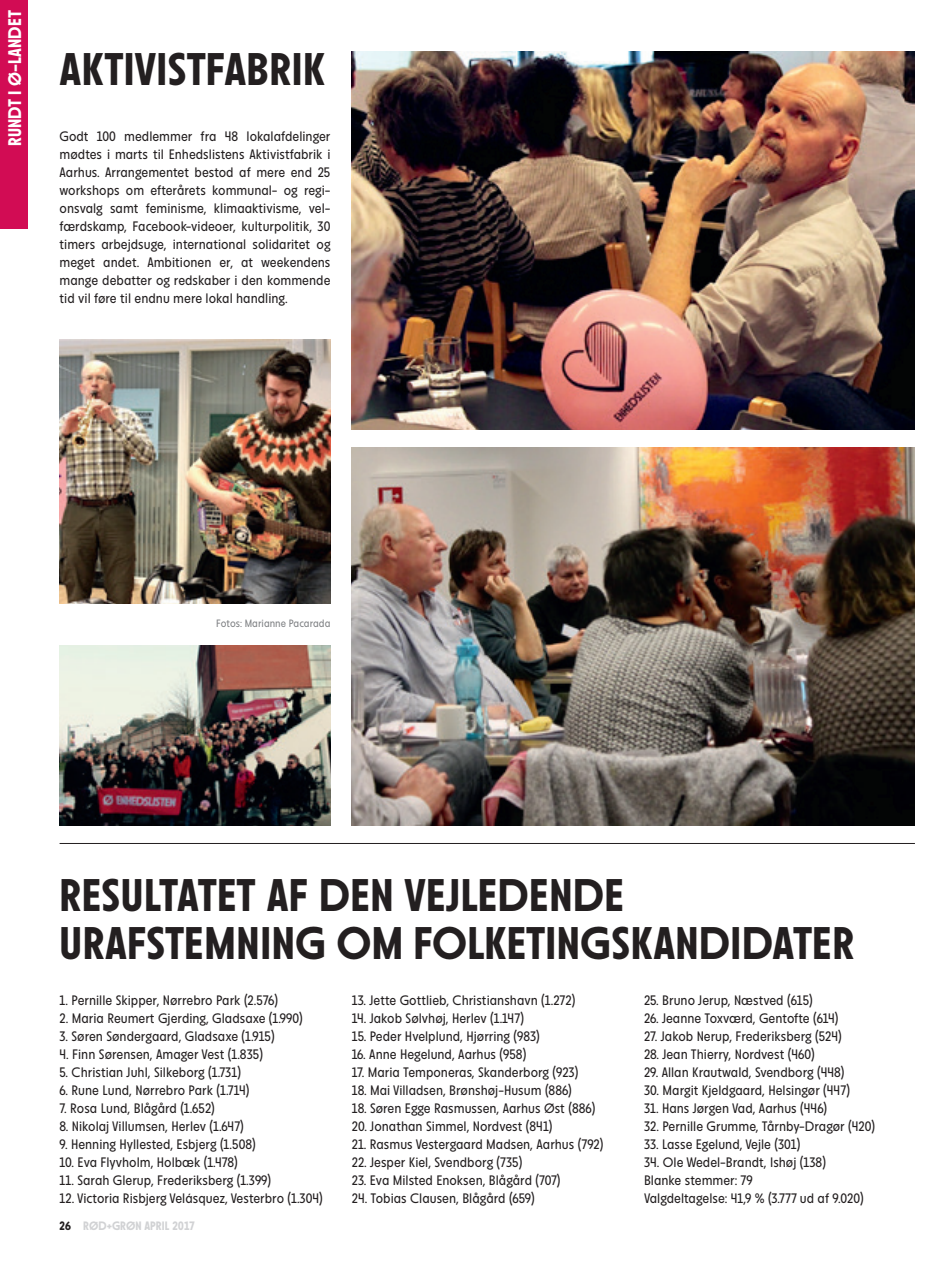
<style>
.page{position:relative;width:949px;height:1276px;background:#fff}
.page>*{position:absolute;margin:0;border:0;box-sizing:border-box;transform-origin:0 0}
.t1{font:700 45px/48px "Maj";letter-spacing:.005em;color:#231f20}
.t2{font:700 18px "Maj";color:#fff}
.t3{font:13.5px/18px "Maj";color:#231f20;text-align:justify}
.t4{font:700 12px "Maj";color:#d1d2d4}
.t5{font:10.5px "Maj";color:#808285}
.s1{color:#231f20}
</style>
<div class="page">
<div style="left:0;top:0;width:27px;height:228px;background:#d20c54"></div>
<img style="left:351px;top:51px;width:563px;height:378px">
<img style="left:351px;top:447px;width:563px;height:378px">
<img style="left:60px;top:645px;width:270px;height:180px">
<img style="left:60px;top:339px;width:270px;height:265px">
<hr style="left:60px;top:843px;width:854px;height:1px;background:#231f20">
<h2 class="t2" style="left:5px;top:146px;width:137px;rotate:-90deg">RUNDT I Ø-LANDET</h2>
<h1 class="t1" style="left:60px;top:46px;width:267px">AKTIVISTFABRIK</h1>
<p class="t3" style="left:60px;top:128px;width:272px">Godt 100 medlemmer fra 48 lokalafdelinger mødtes i marts til Enhedslistens Aktivistfabrik i Aarhus. Arrangementet bestod af mere end 25 workshops om efterårets kommunal- og regi&shy;onsvalg samt feminisme, klimaaktivisme, vel&shy;færdskamp, Facebook-videoer, kulturpolitik, 30 timers arbejdsuge, international solidaritet og meget andet. Ambitionen er, at weekendens mange debatter og redskaber i den kommende tid vil føre til endnu mere lokal handling.</p>
<p class="t5" style="left:216px;top:618px;width:116px">Fotos: Marianne Pacarada</p>
<h1 class="t1" style="left:60px;top:872px;width:796px">RESULTATET AF DEN VEJLEDENDE<br>URAFSTEMNING OM FOLKETINGSKANDIDATER</h1>
<p class="t3" style="left:60px;top:992px;width:220px">1. Pernille Skipper, Nørrebro Park (2.576)</p>
<p class="t3" style="left:60px;top:1010px;width:244px">2. Maria Reumert Gjerding, Gladsaxe (1.990)</p>
<p class="t3" style="left:60px;top:1028px;width:217px">3. Søren Søndergaard, Gladsaxe (1.915)</p>
<p class="t3" style="left:60px;top:1046px;width:205px">4. Finn Sørensen, Amager Vest (1.835)</p>
<p class="t3" style="left:60px;top:1064px;width:183px">5. Christian Juhl, Silkeborg (1.731)</p>
<p class="t3" style="left:60px;top:1082px;width:191px">6. Rune Lund, Nørrebro Park (1.714)</p>
<p class="t3" style="left:60px;top:1100px;width:157px">7. Rosa Lund, Blågård (1.652)</p>
<p class="t3" style="left:60px;top:1118px;width:186px">8. Nikolaj Villumsen, Herlev (1.647)</p>
<p class="t3" style="left:60px;top:1136px;width:197px">9. Henning Hyllested, Esbjerg (1.508)</p>
<p class="t3" style="left:60px;top:1154px;width:180px">10. Eva Flyvholm, Holbæk (1.478)</p>
<p class="t3" style="left:60px;top:1172px;width:213px">11. Sarah Glerup, Frederiksberg (1.399)</p>
<p class="t3" style="left:60px;top:1190px;width:265px">12. Victoria Risbjerg Velásquez, Vesterbro (1.304)</p>
<p class="t4" style="left:60px;top:1219px;width:137px"><span class="s1">26</span> RØD+GRØN APRIL 2017</p>
<p class="t3" style="left:351px;top:992px;width:225px">13. Jette Gottlieb, Christianshavn (1.272)</p>
<p class="t3" style="left:351px;top:1010px;width:174px">14. Jakob Sølvhøj, Herlev (1.147)</p>
<p class="t3" style="left:351px;top:1028px;width:189px">15. Peder Hvelplund, Hjørring (983)</p>
<p class="t3" style="left:351px;top:1046px;width:176px">16. Anne Hegelund, Aarhus (958)</p>
<p class="t3" style="left:351px;top:1064px;width:228px">17. Maria Temponeras, Skanderborg (923)</p>
<p class="t3" style="left:351px;top:1082px;width:221px">18. Mai Villadsen, Brønshøj-Husum (886)</p>
<p class="t3" style="left:351px;top:1100px;width:245px">18. Søren Egge Rasmussen, Aarhus Øst (886)</p>
<p class="t3" style="left:351px;top:1118px;width:202px">20. Jonathan Simmel, Nordvest (841)</p>
<p class="t3" style="left:351px;top:1136px;width:253px">21. Rasmus Vestergaard Madsen, Aarhus (792)</p>
<p class="t3" style="left:351px;top:1154px;width:172px">22. Jesper Kiel, Svendborg (735)</p>
<p class="t3" style="left:351px;top:1171px;width:210px">23. Eva Milsted Enoksen, Blågård (707)</p>
<p class="t3" style="left:351px;top:1189px;width:184px">24. Tobias Clausen, Blågård (659)</p>
<p class="t3" style="left:643px;top:991px;width:170px">25. Bruno Jerup, Næstved (615)</p>
<p class="t3" style="left:643px;top:1009px;width:196px">26. Jeanne Toxværd, Gentofte (614)</p>
<p class="t3" style="left:643px;top:1027px;width:199px">27. Jakob Nerup, Frederiksberg (524)</p>
<p class="t3" style="left:643px;top:1045px;width:172px">28. Jean Thierry, Nordvest (460)</p>
<p class="t3" style="left:643px;top:1063px;width:202px">29. Allan Krautwald, Svendborg (448)</p>
<p class="t3" style="left:643px;top:1081px;width:207px">30. Margit Kjeldgaard, Helsingør (447)</p>
<p class="t3" style="left:643px;top:1099px;width:185px">31. Hans Jørgen Vad, Aarhus (446)</p>
<p class="t3" style="left:643px;top:1117px;width:232px">32. Pernille Grumme, Tårnby-Dragør (420)</p>
<p class="t3" style="left:643px;top:1135px;width:158px">33. Lasse Egelund, Vejle (301)</p>
<p class="t3" style="left:643px;top:1153px;width:221px;text-align:left">34. Ole Wedel-Brandt, Ishøj (138)<br>Blanke stemmer: 79<br>Valgdeltagelse: 41,9 % (3.777 ud af 9.020)</p>
</div>
